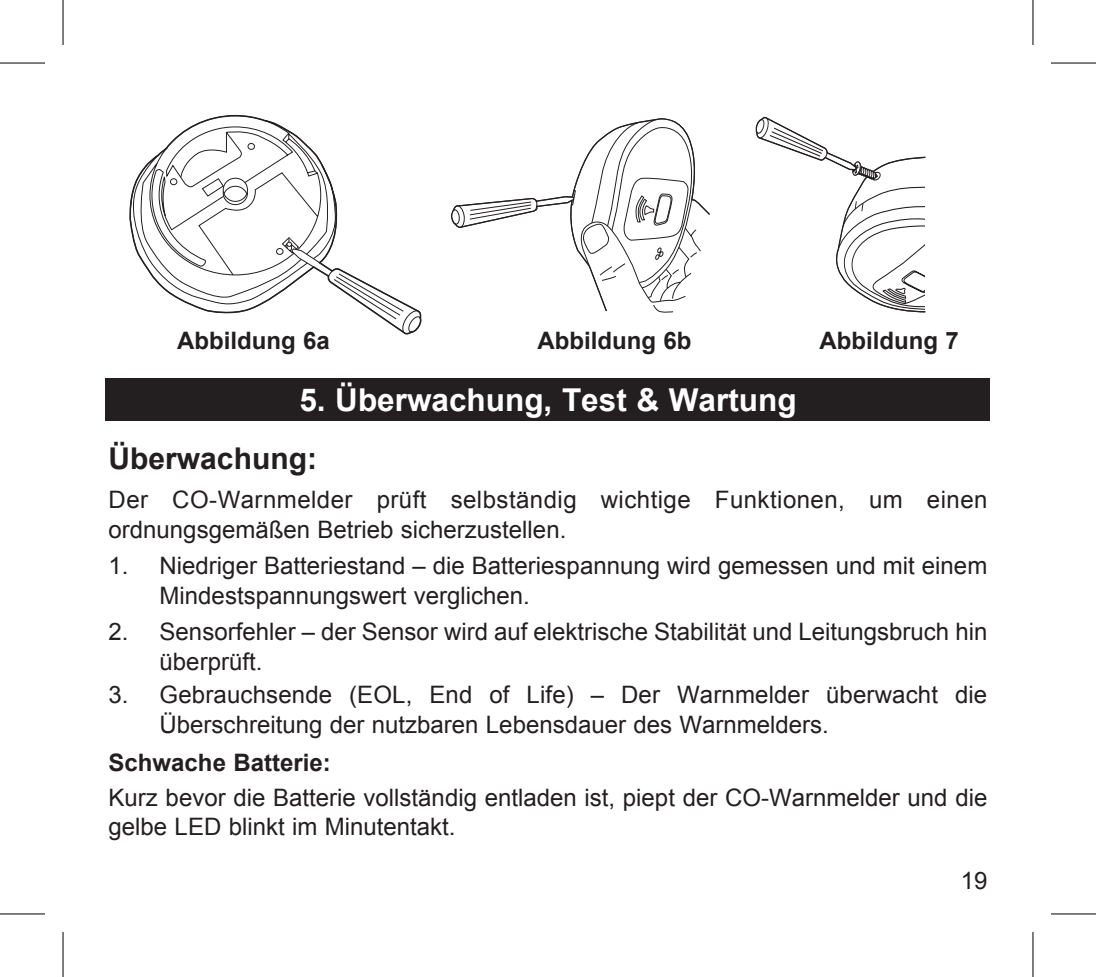
<style>
.page{position:relative;width:1096px;height:977px;background:#fff}
.page>*{position:absolute;margin:0;border:0;box-sizing:border-box;transform-origin:0 0}
.t1{font:700 31.5px "Arial";color:#fff}
.t2{font:700 30px "Arial";color:#231f20}
.t3{font:24px/30px "Arial";color:#231f20}
.t4{font:24px/30px "Arial";letter-spacing:.02em;color:#231f20}
.t5{font:700 24px "Arial";color:#231f20}
</style>
<div class="page">
<div style="left:106px;top:378px;width:884px;height:43px;background:#231f20"></div>
<svg style="left:129px;top:115px;width:292px;height:219px"></svg>
<svg style="left:451px;top:118px;width:259px;height:195px"></svg>
<svg style="left:755px;top:117px;width:171px;height:196px"></svg>
<hr style="left:0;top:62px;width:45px;height:2px;background:#000">
<hr style="left:1050px;top:62px;width:45px;height:2px;background:#000">
<hr style="left:0;top:913px;width:45px;height:1px;background:#000">
<hr style="left:1050px;top:913px;width:45px;height:1px;background:#000">
<hr style="left:62px;top:0;width:2px;height:45px;background:#000">
<hr style="left:62px;top:931px;width:2px;height:45px;background:#000">
<hr style="left:1032px;top:0;width:1px;height:45px;background:#000">
<hr style="left:1032px;top:931px;width:1px;height:45px;background:#000">
<p class="t5" style="left:177px;top:324px;width:154px">Abbildung 6a</p>
<p class="t5" style="left:537px;top:324px;width:155px">Abbildung 6b</p>
<p class="t5" style="left:819px;top:324px;width:141px">Abbildung 7</p>
<p class="t1" style="left:299px;top:378px;width:499px">5. Überwachung, Test &amp; Wartung</p>
<p class="t2" style="left:109px;top:438px;width:210px">Überwachung:</p>
<p class="t4" style="left:109px;top:485px;width:880px">Der CO-Warnmelder prüft selbständig wichtige Funktionen, um einen ordnungsgemäßen Betrieb sicherzustellen.</p>
<p class="t3" style="left:160px;top:551px;width:829px;text-indent:-51px">1. Niedriger Batteriestand – die Batteriespannung wird gemessen und mit einem<br>Mindestspannungswert verglichen.</p>
<p class="t3" style="left:160px;top:617px;width:829px;text-indent:-51px">2. Sensorfehler – der Sensor wird auf elektrische Stabilität und Leitungsbruch hin überprüft.</p>
<p class="t3" style="left:160px;top:680px;width:829px;text-indent:-51px">3. Gebrauchsende (EOL, End of Life) – Der Warnmelder überwacht die<br>Überschreitung der nutzbaren Lebensdauer des Warnmelders.</p>
<p class="t5" style="left:109px;top:746px;width:224px">Schwache Batterie:</p>
<p class="t3" style="left:109px;top:783px;width:880px;line-height:28.8px">Kurz bevor die Batterie vollständig entladen ist, piept der CO-Warnmelder und die gelbe LED blinkt im Minutentakt.</p>
<p class="t3" style="left:960px;top:866px;width:28px">19</p>
</div>
